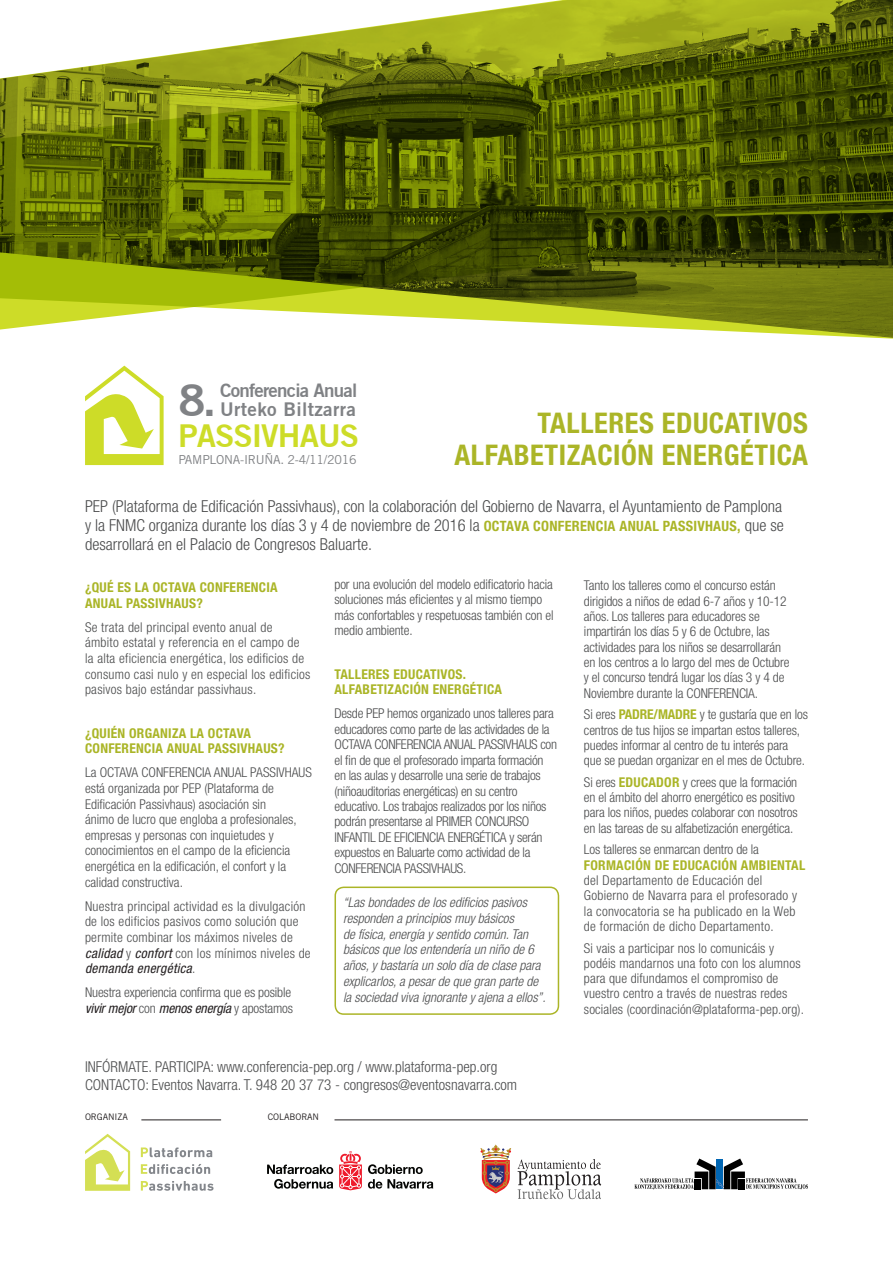
<style>
.page{position:relative;width:893px;height:1263px;background:#fff}
.page>*{position:absolute;margin:0;border:0;box-sizing:border-box;transform-origin:0 0}
.t1{font:44.25px "Trade Gothic Bold Two";color:#808285}
.t2{font:31.5px "Trade Gothic Bold Two";letter-spacing:-.03em;color:#cddc28}
.t3{font:700 condensed 28.5px/31.5px "Helvetica Neue";letter-spacing:.02em;color:#abb527;text-align:right}
.t4{font:19.05px "Trade Gothic Bold Two";letter-spacing:.02em;color:#808285}
.t5{font:18.75px "Trade Gothic Bold Two";letter-spacing:-.04em;color:#808285}
.t6{font:300 condensed 16.5px/18.8px "Helvetica Neue";color:#4b4c4d;text-align:justify}
.t7{font:300 condensed 15px/18px "Helvetica Neue";color:#4b4c4d}
.t8{font:300 condensed 13.5px/15.5px "Helvetica Neue";letter-spacing:-.01em;color:#4b4c4d}
.t9{font:300 condensed 13.5px/15.6px "Helvetica Neue";letter-spacing:.02em;color:#4b4c4d}
.t10{font:italic 300 condensed 13.5px/15.8px "Helvetica Neue";color:#4b4c4d}
.t11{font:300 condensed 13.5px/15.3px "Helvetica Neue";letter-spacing:.01em;color:#4b4c4d}
.t12{font:700 condensed 13.5px/15.5px "Helvetica Neue";letter-spacing:.02em;color:#aab527}
.t13{font:12.3px "Trade Gothic LT Std";letter-spacing:-.02em;color:#808285}
.t14{font:9px "Trade Gothic LT Std";letter-spacing:-.01em;color:#231f20}
.s1{font-weight:700;font-size:14.25px;color:#aab527}
.s2{font-weight:700;color:#aab527}
.s3{font-weight:400;font-style:italic;color:#231f20}
</style>
<div class="page">
<svg style="left:0;top:0;width:893px;height:339px;background:#778228"></svg>
<svg style="left:85px;top:366px;width:79px;height:99px"></svg>
<div style="left:334px;top:886px;width:225px;height:129px;border:2px solid #abb527;border-radius:9px"></div>
<svg style="left:339px;top:1151px;width:23px;height:39px"></svg>
<svg style="left:368px;top:1164px;width:65px;height:24px"></svg>
<svg style="left:267px;top:1164px;width:66px;height:25px"></svg>
<svg style="left:480px;top:1144px;width:31px;height:49px"></svg>
<svg style="left:518px;top:1159px;width:83px;height:40px"></svg>
<svg style="left:634px;top:1158px;width:174px;height:31px"></svg>
<svg style="left:141px;top:1147px;width:71px;height:10px"></svg>
<svg style="left:141px;top:1164px;width:69px;height:10px"></svg>
<svg style="left:141px;top:1181px;width:73px;height:10px"></svg>
<svg style="left:85px;top:1134px;width:45px;height:57px"></svg>
<hr style="left:141px;top:1119px;width:80px;height:1px;background:#231f20">
<hr style="left:334px;top:1119px;width:474px;height:1px;background:#231f20">
<p class="t1" style="left:178px;top:373px;width:39px">8.</p>
<p class="t5" style="left:220px;top:378px;width:139px">Conferencia Anual</p>
<p class="t4" style="left:220px;top:397px;width:137px">Urteko Biltzarra</p>
<p class="t2" style="left:178px;top:417px;width:182px">PASSIVHAUS</p>
<p class="t13" style="left:178px;top:452px;width:180px">PAMPLONA-IRUÑA. 2-4/11/2016</p>
<p class="t3" style="left:454px;top:407px;width:355px">TALLERES EDUCATIVOS<br>ALFABETIZACIÓN ENERGÉTICA</p>
<p class="t6" style="left:85px;top:497px;width:700px">PEP (Plataforma de Edificación Passivhaus), con la colaboración del Gobierno de Navarra, el Ayuntamiento de Pamplona y la FNMC organiza durante los días 3 y 4 de noviembre de 2016 la <span class="s1">OCTAVA CONFERENCIA ANUAL PASSIVHAUS,</span> que se desarrollará en el Palacio de Congresos Baluarte.</p>
<p class="t12" style="left:85px;top:579px;width:194px">¿QUÉ ES LA OCTAVA CONFERENCIA<br>ANUAL PASSIVHAUS?</p>
<p class="t9" style="left:85px;top:619px;width:227px">Se trata del principal evento anual de<br>ámbito estatal y referencia en el campo de la alta eficiencia energética, los edificios de consumo casi nulo y en especial los edificios pasivos bajo estándar passivhaus.</p>
<p class="t12" style="left:85px;top:725px;width:22px">¿QUIÉN</p>
<p class="t12" style="left:129px;top:725px;width:9px">ORGANIZA</p>
<p class="t8" style="left:334px;top:576px;width:221px">por una evolución del modelo edificatorio hacia soluciones más eficientes y al mismo tiempo más confortables y respetuosas también con el medio ambiente.</p>
<p class="t12" style="left:334px;top:666px;width:169px">TALLERES EDUCATIVOS.<br>ALFABETIZACIÓN ENERGÉTICA</p>
<p class="t8" style="left:334px;top:706px;width:224px">Desde PEP hemos organizado unos talleres para educadores como parte de las actividades de la OCTAVA CONFERENCIA ANUAL PASSIVHAUS con el fin de que el profesorado imparta formación en las aulas y desarrolle una serie de trabajos (niñoauditorias energéticas) en su centro educativo. Los trabajos realizados por los niños podrán presentarse al PRIMER CONCURSO INFANTIL DE EFICIENCIA ENERGÉTICA y serán expuestos en Baluarte como actividad de la CONFERENCIA PASSIVHAUS.</p>
<p class="t8" style="left:584px;top:578px;width:207px">Tanto los talleres como el concurso están dirigidos a niños de edad 6-7 años y 10-12 años. Los talleres para educadores se impartirán los días 5 y 6 de Octubre, las actividades para los niños se desarrollarán en los centros a lo largo del mes de Octubre y el concurso tendrá lugar los días 3 y 4 de Noviembre durante la CONFERENCIA.</p>
<p class="t8" style="left:584px;top:707px;width:225px">Si eres <span class="s2">PADRE/MADRE</span> y te gustaría que en los centros de tus hijos se impartan estos talleres, puedes informar al centro de tu interés para que se puedan organizar en el mes de Octubre.</p>
<p class="t8" style="left:584px;top:774px;width:215px">Si eres <span class="s2">EDUCADOR</span> y crees que la formación en el ámbito del ahorro energético es positivo para los niños, puedes colaborar con nosotros en las tareas de su alfabetización energética.</p>
<p class="t9" style="left:584px;top:842px;width:223px">Los talleres se enmarcan dentro de la <span class="s2">FORMACIÓN DE EDUCACIÓN AMBIENTAL </span>del Departamento de Educación del Gobierno de Navarra para el profesorado y la convocatoria se ha publicado en la Web de formación de dicho Departamento.</p>
<p class="t11" style="left:584px;top:940px;width:221px">Si vais a participar nos lo comunicáis y podéis mandarnos una foto con los alumnos para que difundamos el compromiso de vuestro centro a través de nuestras redes sociales (coordinación@plataforma-pep.org).</p>
<p class="t12" style="left:85px;top:725px;width:201px;text-indent:105px">LA OCTAVA<br>CONFERENCIA ANUAL PASSIVHAUS?</p>
<p class="t8" style="left:85px;top:765px;width:228px">La OCTAVA CONFERENCIA ANUAL PASSIVHAUS está organizada por PEP (Plataforma de Edificación Passivhaus) asociación sin<br>ánimo de lucro que engloba a profesionales, empresas y personas con inquietudes y conocimientos en el campo de la eficiencia energética en la edificación, el confort y la calidad constructiva.</p>
<p class="t9" style="left:85px;top:898px;width:227px">Nuestra principal actividad es la divulgación de los edificios pasivos como solución que permite combinar los máximos niveles de <span class="s3">calidad</span> y <span class="s3">confort</span> con los mínimos niveles de <span class="s3">demanda energética</span>.</p>
<p class="t8" style="left:85px;top:984px;width:210px">Nuestra experiencia confirma que es posible <span class="s3">vivir mejor</span> con <span class="s3">menos energía</span> y apostamos</p>
<p class="t10" style="left:343px;top:894px;width:204px">“Las bondades de los edificios pasivos responden a principios muy básicos<br>de física, energía y sentido común. Tan básicos que los entendería un niño de 6 años, y bastaría un solo día de clase para explicarlos, a pesar de que gran parte de la sociedad viva ignorante y ajena a ellos”.</p>
<p class="t7" style="left:85px;top:1057px;width:434px">INFÓRMATE. PARTICIPA: www.conferencia-pep.org / www.plataforma-pep.org<br>CONTACTO: Eventos Navarra. T. 948 20 37 73 - congresos@eventosnavarra.com</p>
<p class="t14" style="left:85px;top:1111px;width:44px">ORGANIZA</p>
<p class="t14" style="left:268px;top:1111px;width:53px">COLABORAN</p>
</div>
